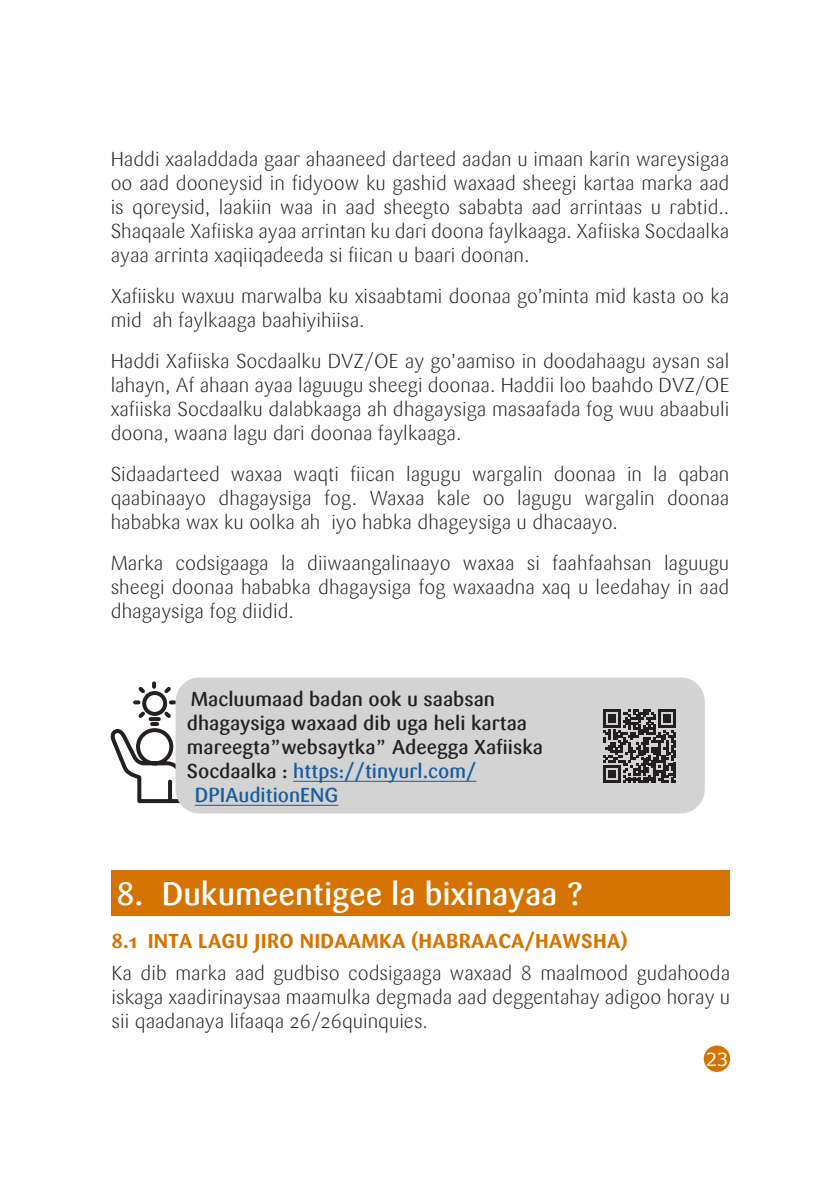
<style>
.page{position:relative;width:840px;height:1191px;background:#fff}
.page>*{position:absolute;margin:0;border:0;box-sizing:border-box;transform-origin:0 0}
.t1{font:500 32px "Sari";color:#fff}
.Corps_de_texte{font:300 20px/24px "Sari";color:#231f20;text-align:justify}
.t2{font:500 20px "Sari";color:#231f20}
.t3{font:500 20px "Sari";color:#175d9e}
.t4{font:700 20px "Sari";letter-spacing:.015em;color:#d47300}
.t5{font:18px "Verdana";color:#fff}
.s1{color:#231f20}
</style>
<div class="page">
<div style="left:703px;top:1045px;width:26px;height:26px;background:#d47300;border-radius:50%"></div>
<svg style="left:112px;top:681px;width:68px;height:123px"></svg>
<div style="left:175px;top:677px;width:529px;height:136px;background:#d3d3d3;border-radius:24px"></div>
<hr style="left:293px;top:781px;width:183px;height:1px;background:#175d9e">
<hr style="left:195px;top:805px;width:143px;height:1px;background:#175d9e">
<svg style="left:603px;top:709px;width:72px;height:74px"></svg>
<div style="left:111px;top:870px;width:618px;height:45px;background:#d47300"></div>
<p class="Corps_de_texte" style="left:111px;top:147px;width:619px">Haddi xaaladdada gaar ahaaneed darteed aadan u imaan karin wareysigaa oo aad dooneysid in fidyoow ku gashid waxaad sheegi kartaa marka aad is qoreysid, laakiin waa in aad sheegto sababta aad arrintaas u rabtid..<br>Shaqaale Xafiiska ayaa arrintan ku dari doona faylkaaga. Xafiiska Socdaalka ayaa arrinta xaqiiqadeeda si fiican u baari doonan.</p>
<p class="Corps_de_texte" style="left:111px;top:284px;width:620px">Xafiisku waxuu marwalba ku xisaabtami doonaa go’minta mid kasta oo ka mid ah faylkaaga baahiyihiisa.</p>
<p class="Corps_de_texte" style="left:111px;top:349px;width:620px">Haddi Xafiiska Socdaalku DVZ/OE ay go’aamiso in doodahaagu aysan sal lahayn, Af ahaan ayaa laguugu sheegi doonaa. Haddii loo baahdo DVZ/OE xafiiska Socdaalku dalabkaaga ah dhagaysiga masaafada fog wuu abaabuli doona, waana lagu dari doonaa faylkaaga.</p>
<p class="Corps_de_texte" style="left:111px;top:462px;width:620px">Sidaadarteed waxaa waqti fiican lagugu wargalin doonaa in la qaban qaabinaayo dhagaysiga fog. Waxaa kale oo lagugu wargalin doonaa hababka wax ku oolka ah iyo habka dhageysiga u dhacaayo.</p>
<p class="Corps_de_texte" style="left:111px;top:551px;width:619px">Marka codsigaaga la diiwaangalinaayo waxaa si faahfaahsan laguugu sheegi doonaa hababka dhagaysiga fog waxaadna xaq u leedahay in aad dhagaysiga fog diidid.</p>
<p class="t2" style="left:191px;top:687px;width:305px">Macluumaad badan ook u saabsan</p>
<p class="t2" style="left:187px;top:711px;width:341px">dhagaysiga waxaad dib uga heli kartaa</p>
<p class="t2" style="left:187px;top:735px;width:357px">mareegta”websaytka” Adeegga Xafiiska</p>
<p class="t3" style="left:187px;top:759px;width:291px"><span class="s1">Socdaalka :</span> https://tinyurl.com/</p>
<p class="t3" style="left:195px;top:783px;width:145px">DPIAuditionENG</p>
<p class="t1" style="left:116px;top:875px;width:468px">8. Dukumeentigee la bixinayaa ?</p>
<p class="t4" style="left:112px;top:929px;width:517px">8.1 INTA LAGU JIRO NIDAAMKA (HABRAACA/HAWSHA)</p>
<p class="Corps_de_texte" style="left:111px;top:961px;width:619px">Ka dib marka aad gudbiso codsigaaga waxaad 8 maalmood gudahooda iskaga xaadirinaysaa maamulka degmada aad deggentahay adigoo horay u sii qaadanaya lifaaqa 26/26quinquies.</p>
<p class="t5" style="left:705px;top:1047px;width:24px">23</p>
</div>
